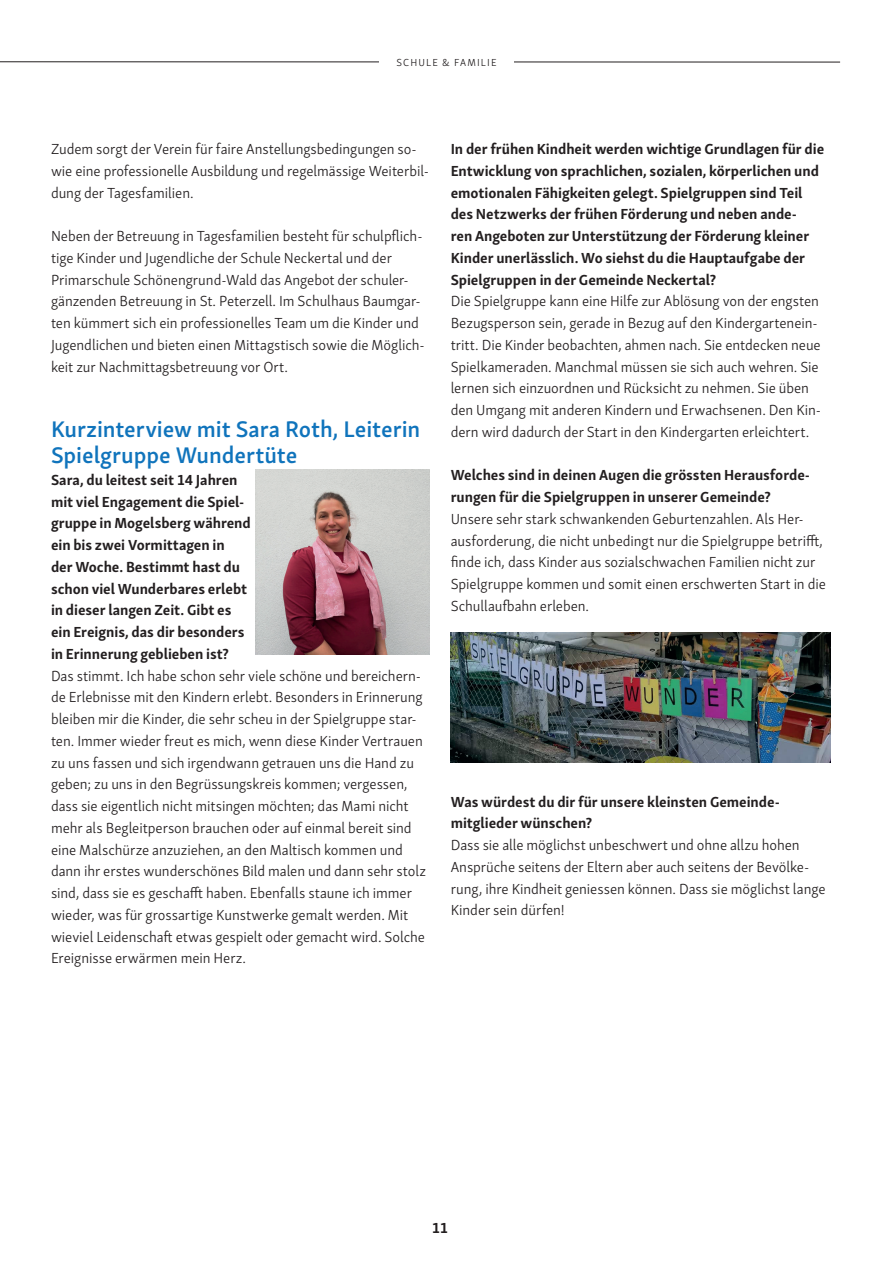
<style>
.page{position:relative;width:893px;height:1263px;background:#fff}
.page>*{position:absolute;margin:0;border:0;box-sizing:border-box;transform-origin:0 0}
.t1{font:600 23.25px/26.2px "Skolar Sans PE";letter-spacing:-.005em;color:#1074bc}
.t2{font:300 15px/21.8px "Skolar Sans Latn";letter-spacing:-.005em;color:#231f20}
.t3{font:700 15px/21.8px "Skolar Sans Latn";letter-spacing:-.005em;color:#231f20}
.t4{font:300 10.5px "Skolar Sans Latn";letter-spacing:.11em;color:#231f20}
</style>
<div class="page">
<hr style="left:0;top:62px;width:840px;height:1px;background:#231f20">
<div style="left:379px;top:58px;width:135px;height:8px;background:#fff"></div>
<img style="left:255px;top:469px;width:174px;height:185px">
<img style="left:451px;top:632px;width:379px;height:131px">
<p class="t4" style="left:396px;top:54px;width:102px">SCHULE &amp; FAMILIE</p>
<p class="t2" style="left:51px;top:137px;width:379px">Zudem sorgt der Verein für faire Anstellungsbedingungen so&shy;wie eine professionelle Ausbildung und regelmässige Weiterbil&shy;dung der Tagesfamilien.</p>
<p class="t2" style="left:51px;top:224px;width:375px">Neben der Betreuung in Tagesfamilien besteht für schulpflich&shy;tige Kinder und Jugendliche der Schule Neckertal und der Primarschule Schönengrund-Wald das Angebot der schuler&shy;gänzenden Betreuung in St. Peterzell. Im Schulhaus Baumgar&shy;ten kümmert sich ein professionelles Team um die Kinder und Jugendlichen und bieten einen Mittagstisch sowie die Möglich&shy;keit zur Nachmittagsbetreuung vor Ort.</p>
<h1 class="t1" style="left:51px;top:414px;width:371px">Kurzinterview mit Sara Roth, Leiterin<br>Spielgruppe Wundertüte</h1>
<p class="t3" style="left:51px;top:467px;width:201px">Sara, du leitest seit 14 Jahren mit viel Engagement die Spiel&shy;gruppe in Mogelsberg während ein bis zwei Vormittagen in<br>der Woche. Bestimmt hast du schon viel Wunderbares erlebt in dieser langen Zeit. Gibt es ein Ereignis, das dir besonders in Erinnerung geblieben ist?</p>
<p class="t2" style="left:51px;top:664px;width:376px">Das stimmt. Ich habe schon sehr viele schöne und bereichern&shy;de Erlebnisse mit den Kindern erlebt. Besonders in Erinnerung bleiben mir die Kinder, die sehr scheu in der Spielgruppe star&shy;ten. Immer wieder freut es mich, wenn diese Kinder Vertrauen zu uns fassen und sich irgendwann getrauen uns die Hand zu geben; zu uns in den Begrüssungskreis kommen; vergessen, dass sie eigentlich nicht mitsingen möchten; das Mami nicht mehr als Begleitperson brauchen oder auf einmal bereit sind eine Malschürze anzuziehen, an den Maltisch kommen und dann ihr erstes wunderschönes Bild malen und dann sehr stolz sind, dass sie es geschafft haben. Ebenfalls staune ich immer wieder, was für grossartige Kunstwerke gemalt werden. Mit wieviel Leidenschaft etwas gespielt oder gemacht wird. Solche Ereignisse erwärmen mein Herz.</p>
<p class="t3" style="left:451px;top:137px;width:375px">In der frühen Kindheit werden wichtige Grundlagen für die Entwicklung von sprachlichen, sozialen, körperlichen und emotionalen Fähigkeiten gelegt. Spielgruppen sind Teil des Netzwerks der frühen Förderung und neben ande-<br>ren Angeboten zur Unterstützung der Förderung kleiner Kinder unerlässlich. Wo siehst du die Hauptaufgabe der Spielgruppen in der Gemeinde Neckertal?</p>
<p class="t2" style="left:451px;top:289px;width:372px">Die Spielgruppe kann eine Hilfe zur Ablösung von der engsten Bezugsperson sein, gerade in Bezug auf den Kindergartenein&shy;tritt. Die Kinder beobachten, ahmen nach. Sie entdecken neue Spielkameraden. Manchmal müssen sie sich auch wehren. Sie lernen sich einzuordnen und Rücksicht zu nehmen. Sie üben den Umgang mit anderen Kindern und Erwachsenen. Den Kin&shy;dern wird dadurch der Start in den Kindergarten erleichtert.</p>
<p class="t3" style="left:451px;top:463px;width:361px">Welches sind in deinen Augen die grössten Herausforde&shy;rungen für die Spielgruppen in unserer Gemeinde?</p>
<p class="t2" style="left:451px;top:507px;width:377px">Unsere sehr stark schwankenden Geburtenzahlen. Als Her&shy;ausforderung, die nicht unbedingt nur die Spielgruppe betrifft, finde ich, dass Kinder aus sozialschwachen Familien nicht zur Spielgruppe kommen und somit einen erschwerten Start in die Schullaufbahn erleben.</p>
<p class="t3" style="left:451px;top:789px;width:331px">Was würdest du dir für unsere kleinsten Gemeinde&shy;mitglieder wünschen?</p>
<p class="t2" style="left:451px;top:833px;width:376px">Dass sie alle möglichst unbeschwert und ohne allzu hohen Ansprüche seitens der Eltern aber auch seitens der Bevölke&shy;rung, ihre Kindheit geniessen können. Dass sie möglichst lange Kinder sein dürfen!</p>
<p class="t3" style="left:432px;top:1215px;width:18px">11</p>
</div>
